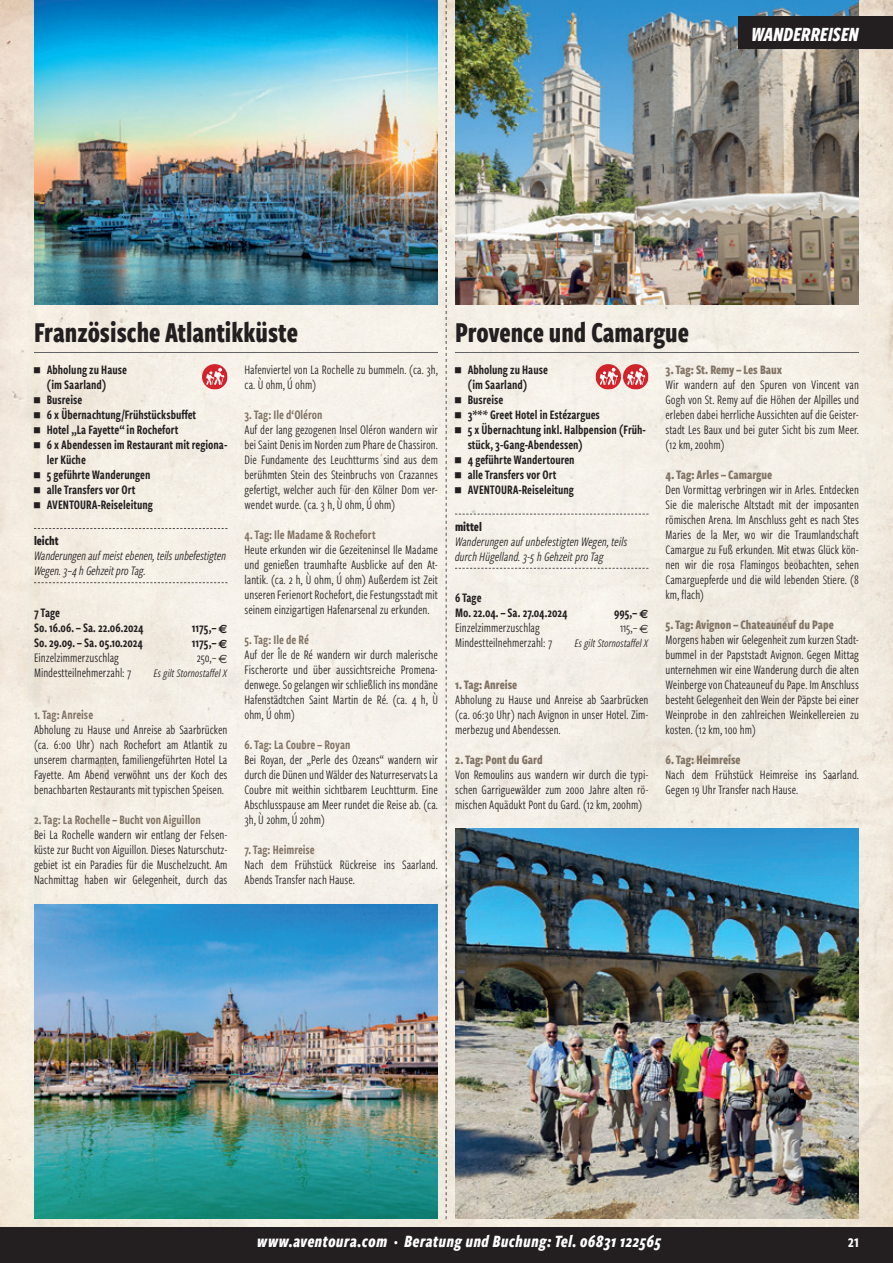
<style>
.page{position:relative;width:893px;height:1263px;background:#fff}
.page>*{position:absolute;margin:0;border:0;box-sizing:border-box;transform-origin:0 0}
.t1{font:700 30px "Freight Sans Cmp Pro";color:#231f20}
.t2{font:italic 700 21px "Freight Sans Cmp Pro";color:#fff}
.t3{font:italic 700 18px "Freight Sans Cmp Pro";letter-spacing:.025em;color:#fff}
.t4{font:18px "Freight Sans Cmp Pro Semi";color:#fff}
.t5{font:13.5px/15px "Freight Sans Cmp Pro";color:#231f20;text-align:justify}
.t6{font:13.5px/15px "Freight Sans Cmp Pro Semi";color:#231f20}
.t7{font:italic 13.5px/15px "Freight Sans Cmp Pro";letter-spacing:-.01em;color:#231f20}
.t8{font:13.5px "Freight Sans Cmp Pro Semi";color:#827465}
.t9{font:700 13.5px "Freight Sans Cmp Pro";color:#827465}
.t10{font:700 13.5px "Freight Sans Cmp Pro";color:#231f20}
.t11{font:italic 12px "Freight Sans Cmp Pro";color:#231f20}
.s1{font-family:"Euro Sans";font-weight:700;font-size:12px}
.s2{font-family:"Euro Sans";font-size:12px}
</style>
<div class="page">
<img style="left:0;top:0;width:893px;height:1227px">
<svg style="left:446px;top:0;width:1px;height:1219px"></svg>
<div style="left:0;top:1227px;width:893px;height:36px;background:#231f20"></div>
<img style="left:34px;top:0;width:404px;height:304px">
<img style="left:34px;top:904px;width:404px;height:314px">
<img style="left:455px;top:0;width:404px;height:304px">
<img style="left:455px;top:828px;width:404px;height:390px">
<svg style="left:202px;top:364px;width:25px;height:26px"></svg>
<div style="left:623px;top:364px;width:25px;height:26px;background:#d2222a;border-radius:50%"></div>
<div style="left:596px;top:364px;width:25px;height:26px;background:#d2222a;border-radius:50%"></div>
<svg style="left:600px;top:368px;width:18px;height:17px"></svg>
<svg style="left:627px;top:368px;width:18px;height:17px"></svg>
<div style="left:738px;top:16px;width:155px;height:33px;background:#231f20"></div>
<svg style="left:34px;top:582px;width:193px;height:1px"></svg>
<svg style="left:34px;top:528px;width:193px;height:1px"></svg>
<svg style="left:455px;top:568px;width:193px;height:1px"></svg>
<svg style="left:455px;top:514px;width:193px;height:1px"></svg>
<hr style="left:34px;top:352px;width:404px;height:1px;background:#636366">
<hr style="left:455px;top:352px;width:404px;height:1px;background:#636366">
<svg style="left:34px;top:367px;width:6px;height:6px"></svg>
<svg style="left:34px;top:397px;width:6px;height:6px"></svg>
<svg style="left:34px;top:412px;width:6px;height:6px"></svg>
<svg style="left:34px;top:427px;width:6px;height:6px"></svg>
<svg style="left:34px;top:442px;width:6px;height:6px"></svg>
<svg style="left:34px;top:472px;width:6px;height:6px"></svg>
<svg style="left:34px;top:487px;width:6px;height:6px"></svg>
<svg style="left:34px;top:502px;width:6px;height:6px"></svg>
<svg style="left:455px;top:367px;width:6px;height:6px"></svg>
<svg style="left:455px;top:397px;width:6px;height:6px"></svg>
<svg style="left:455px;top:412px;width:6px;height:6px"></svg>
<svg style="left:455px;top:427px;width:6px;height:6px"></svg>
<svg style="left:455px;top:457px;width:6px;height:6px"></svg>
<svg style="left:455px;top:472px;width:6px;height:6px"></svg>
<svg style="left:455px;top:487px;width:6px;height:6px"></svg>
<h2 class="t2" style="left:751px;top:19px;width:109px">WANDERREISEN</h2>
<h1 class="t1" style="left:34px;top:311px;width:266px">Französische Atlantikküste</h1>
<h1 class="t1" style="left:455px;top:311px;width:235px">Provence und Camargue</h1>
<p class="t6" style="left:47px;top:362px;width:182px">Abholung zu Hause<br>(im Saarland)<br>Busreise<br>6 x Übernachtung/Frühstücksbuffet<br>Hotel „La Fayette“ in Rochefort<br>6 x Abendessen im Restaurant mit regiona&shy;ler Küche<br>5 geführte Wanderungen<br>alle Transfers vor Ort<br>AVENTOURA-Reiseleitung</p>
<p class="t10" style="left:34px;top:531px;width:26px">leicht</p>
<p class="t7" style="left:34px;top:548px;width:194px">Wanderungen auf meist ebenen, teils unbefestigten<br>Wegen. 3–4 h Gehzeit pro Tag.</p>
<p class="t6" style="left:34px;top:604px;width:111px">7 Tage<br>So. 16.06. – Sa. 22.06.2024</p>
<p class="t6" style="left:192px;top:619px;width:37px">1175,– <span class="s1">€</span></p>
<p class="t6" style="left:34px;top:634px;width:110px">So. 29.09. – Sa. 05.10.2024</p>
<p class="t6" style="left:192px;top:634px;width:37px">1175,– <span class="s1">€</span></p>
<p class="t5" style="left:34px;top:649px;width:86px">Einzelzimmerzuschlag</p>
<p class="t5" style="left:197px;top:649px;width:32px">250,– <span class="s2">€</span></p>
<p class="t5" style="left:34px;top:664px;width:99px">Mindestteilnehmerzahl: 7</p>
<p class="t11" style="left:154px;top:665px;width:75px">Es gilt Stornostaffel X</p>
<p class="t8" style="left:34px;top:706px;width:61px">1. Tag: Anreise</p>
<p class="t5" style="left:34px;top:722px;width:195px">Abholung zu Hause und Anreise ab Saarbrücken (ca. 6:00 Uhr) nach Rochefort am Atlantik zu unserem charmanten, familiengeführten Hotel La Fayette. Am Abend verwöhnt uns der Koch des benachbarten Restaurants mit typischen Speisen.</p>
<p class="t8" style="left:34px;top:811px;width:168px">2. Tag: La Rochelle – Bucht von Aiguillon</p>
<p class="t5" style="left:34px;top:827px;width:195px">Bei La Rochelle wandern wir entlang der Felsen&shy;küste zur Bucht von Aiguillon. Dieses Naturschutz&shy;gebiet ist ein Paradies für die Muschelzucht. Am Nachmittag haben wir Gelegenheit, durch das</p>
<p class="t5" style="left:244px;top:362px;width:195px">Hafenviertel von La Rochelle zu bummeln. (ca. 3h, ca. Ù 0hm, Ú 0hm)</p>
<p class="t8" style="left:244px;top:406px;width:80px">3. Tag: Ile d‘Oléron</p>
<p class="t5" style="left:244px;top:422px;width:195px">Auf der lang gezogenen Insel Oléron wandern wir bei Saint Denis im Norden zum Phare de Chassiron.<br>Die Fundamente des Leuchtturms sind aus dem berühmten Stein des Steinbruchs von Crazannes gefertigt, welcher auch für den Kölner Dom ver&shy;wendet wurde. (ca. 3 h, Ù 0hm, Ú 0hm)</p>
<p class="t8" style="left:244px;top:526px;width:133px">4. Tag: Ile Madame &amp; Rochefort</p>
<p class="t5" style="left:244px;top:542px;width:195px">Heute erkunden wir die Gezeiteninsel Ile Madame und genießen traumhafte Ausblicke auf den At&shy;lantik. (ca. 2 h, Ù 0hm, Ú 0hm) Außerdem ist Zeit unseren Ferienort Rochefort, die Festungsstadt mit seinem einzigartigen Hafenarsenal zu erkunden.</p>
<p class="t8" style="left:244px;top:631px;width:66px">5. Tag: Ile de Ré</p>
<p class="t5" style="left:244px;top:647px;width:195px">Auf der Île de Ré wandern wir durch malerische Fischerorte und über aussichtsreiche Promena&shy;denwege. So gelangen wir schließlich ins mondäne Hafenstädtchen Saint Martin de Ré. (ca. 4 h, Ù 0hm, Ú 0hm)</p>
<p class="t8" style="left:244px;top:736px;width:108px">6. Tag: La Coubre – Royan</p>
<p class="t5" style="left:244px;top:752px;width:195px">Bei Royan, der „Perle des Ozeans“ wandern wir durch die Dünen und Wälder des Naturreservats La Coubre mit weithin sichtbarem Leuchtturm. Eine Abschlusspause am Meer rundet die Reise ab. (ca.<br>3h, Ù 20hm, Ú 20hm)</p>
<p class="t8" style="left:244px;top:841px;width:72px">7. Tag: Heimreise</p>
<p class="t5" style="left:244px;top:857px;width:195px">Nach dem Frühstück Rückreise ins Saarland.<br>Abends Transfer nach Hause.</p>
<p class="t6" style="left:468px;top:362px;width:180px">Abholung zu Hause<br>(im Saarland)<br>Busreise<br>3*** Greet Hotel in Estézargues<br>5 x Übernachtung inkl. Halbpension (Früh&shy;stück, 3-Gang-Abendessen)<br>4 geführte Wandertouren<br>alle Transfers vor Ort<br>AVENTOURA-Reiseleitung</p>
<p class="t10" style="left:455px;top:517px;width:28px">mittel</p>
<p class="t7" style="left:455px;top:533px;width:174px">Wanderungen auf unbefestigten Wegen, teils durch Hügelland. 3-5 h Gehzeit pro Tag</p>
<p class="t6" style="left:455px;top:589px;width:114px">6 Tage<br>Mo. 22.04. – Sa. 27.04.2024</p>
<p class="t6" style="left:614px;top:604px;width:36px">995,– <span class="s1">€</span></p>
<p class="t5" style="left:455px;top:619px;width:86px">Einzelzimmerzuschlag</p>
<p class="t5" style="left:620px;top:619px;width:30px">115,– <span class="s2">€</span></p>
<p class="t5" style="left:455px;top:634px;width:99px">Mindestteilnehmerzahl: 7</p>
<p class="t11" style="left:575px;top:635px;width:75px">Es gilt Stornostaffel X</p>
<p class="t9" style="left:455px;top:675px;width:64px">1. Tag: Anreise</p>
<p class="t5" style="left:455px;top:692px;width:195px">Abholung zu Hause und Anreise ab Saarbrücken (ca. 06:30 Uhr) nach Avignon in unser Hotel. Zim&shy;merbezug und Abendessen.</p>
<p class="t9" style="left:455px;top:750px;width:89px">2. Tag: Pont du Gard</p>
<p class="t5" style="left:455px;top:767px;width:195px">Von Remoulins aus wandern wir durch die typi&shy;schen Garriguewälder zum 2000 Jahre alten rö&shy;mischen Aquädukt Pont du Gard. (12 km, 200hm)</p>
<p class="t9" style="left:665px;top:360px;width:118px">3. Tag: St. Remy – Les Baux</p>
<p class="t5" style="left:665px;top:377px;width:195px">Wir wandern auf den Spuren von Vincent van Gogh von St. Remy auf die Höhen der Alpilles und erleben dabei herrliche Aussichten auf die Geister&shy;stadt Les Baux und bei guter Sicht bis zum Meer. (12 km, 200hm)</p>
<p class="t9" style="left:665px;top:465px;width:108px">4. Tag: Arles – Camargue</p>
<p class="t5" style="left:665px;top:482px;width:195px">Den Vormittag verbringen wir in Arles. Entdecken Sie die malerische Altstadt mit der imposanten römischen Arena. Im Anschluss geht es nach Stes Maries de la Mer, wo wir die Traumlandschaft Camargue zu Fuß erkunden. Mit etwas Glück kön&shy;nen wir die rosa Flamingos beobachten, sehen Camarguepferde und die wild lebenden Stiere. (8 km, flach)</p>
<p class="t9" style="left:665px;top:615px;width:170px">5. Tag: Avignon – Chateauneuf du Pape</p>
<p class="t5" style="left:665px;top:632px;width:195px">Morgens haben wir Gelegenheit zum kurzen Stadt&shy;bummel in der Papststadt Avignon. Gegen Mittag unternehmen wir eine Wanderung durch die alten Weinberge von Chateauneuf du Pape. Im Anschluss besteht Gelegenheit den Wein der Päpste bei einer Weinprobe in den zahlreichen Weinkellereien zu kosten. (12 km, 100 hm)</p>
<p class="t9" style="left:665px;top:750px;width:77px">6. Tag: Heimreise</p>
<p class="t5" style="left:665px;top:767px;width:195px">Nach dem Frühstück Heimreise ins Saarland.<br>Gegen 19 Uhr Transfer nach Hause.</p>
<h3 class="t3" style="left:257px;top:1229px;width:405px">www.aventoura.com · Beratung und Buchung: Tel. 06831 122565</h3>
<h3 class="t4" style="left:848px;top:1229px;width:12px">21</h3>
</div>
